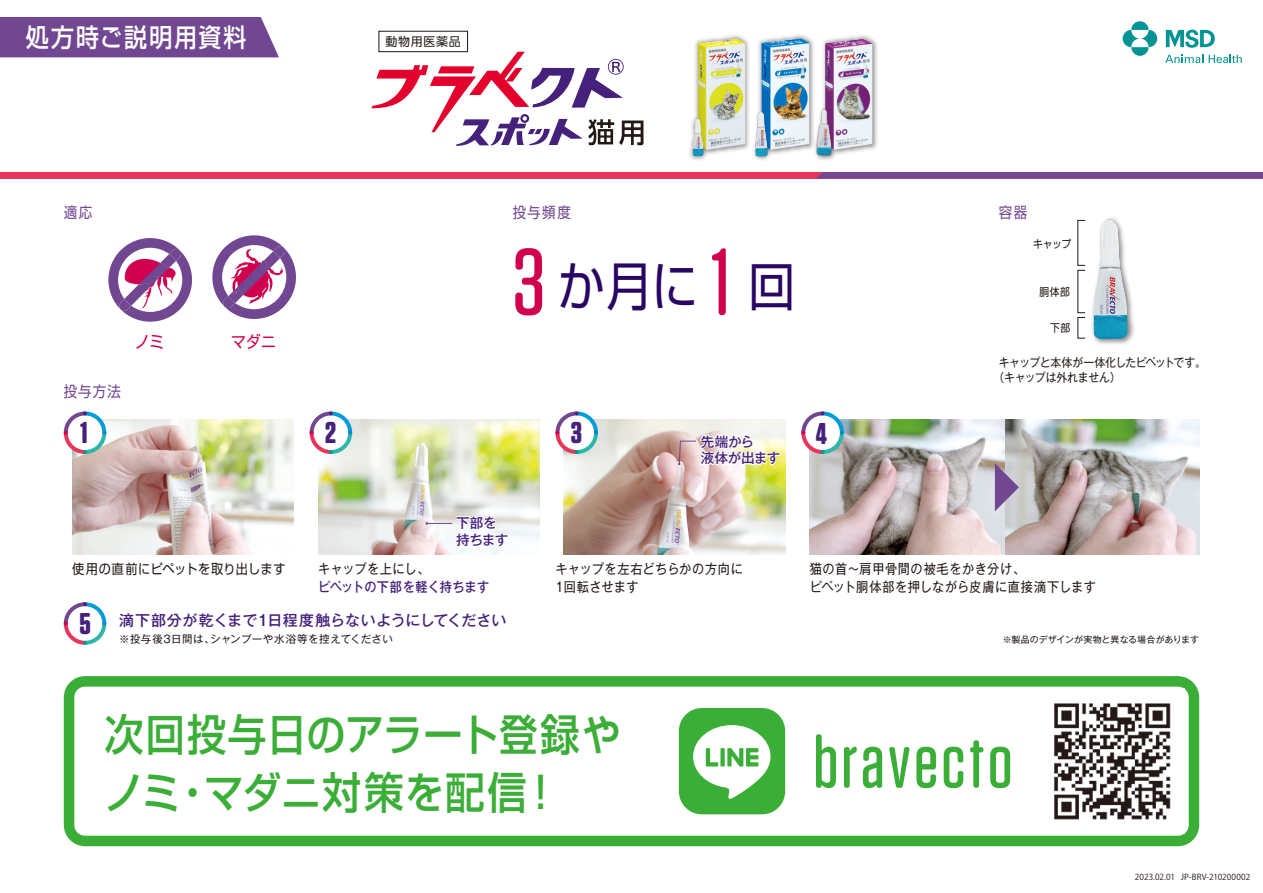
<style>
.page{position:relative;width:1263px;height:893px;background:#fff}
.page>*{position:absolute;margin:0;border:0;box-sizing:border-box;transform-origin:0 0}
.t1{font:500 75px "Tungsten Rounded";letter-spacing:.04em;color:#3aae36}
.t2{font:52.5px "Shin Go Pro";color:#290663;scale:.9 1}
.t3{font:500 43.5px/58.5px "Shin Go Pro";letter-spacing:.025em;color:#3aae36;scale:.9 1}
.t4{font:700 30px "Tungsten Rounded";color:#45217b}
.t5{font:500 25.5px "Shin Go Pro";letter-spacing:.08em;color:#fff;scale:.9 1}
.t6{font:16.5px "Shin Go Pro";color:#d1004e;scale:.9 1}
.t7{font:500 15px "Gothic MB101 Pro";letter-spacing:.005em;color:#45217b}
.t8{font:15px "Shin Go Pro";letter-spacing:.095em;color:#724791;scale:.9 1}
.t9{font:13.5px/18px "Gothic MB101 Pro";letter-spacing:.04em;color:#221815;scale:.9 1}
.t10{font:13.5px "Shin Go Pro";letter-spacing:.04em;color:#221815;scale:.9 1}
.t11{font:500 13.5px/17px "Gothic MB101 Pro";letter-spacing:-.01em;color:#45217b}
.t12{font:500 13.5px "Gothic MB101 Pro";letter-spacing:.025em;color:#45217b;scale:.9 1}
.t13{font:13.5px "Gothic MB101 Pro";letter-spacing:.015em;color:#221815;scale:.9 1}
.t14{font:12px/15px "Gothic MB101 Pro";letter-spacing:-.035em;color:#221815;scale:.9 1}
.t15{font:12px "UD Shin Go Pro";letter-spacing:.06em;color:#221815}
.t16{font:10.95px "Shin Go Pro";letter-spacing:.025em;color:#221815;scale:.9 1}
.t17{font:10.5px "Gothic MB101 Pro";letter-spacing:.035em;color:#221815}
.t18{font:9px "Gothic MB101 Pro";color:#221815}
.t19{font:8.25px "Koz Go Pr 6 N";letter-spacing:.005em;color:#221815}
.s1{font-family:"Tungsten Rounded";font-weight:500;font-size:94.5px;color:#d1004e}
</style>
<div class="page">
<svg style="left:64px;top:676px;width:1135px;height:170px"></svg>
<div style="left:0;top:172px;width:1263px;height:7px;background:#e7355b"></div>
<svg style="left:816px;top:172px;width:447px;height:7px;background:#7c458b"></svg>
<img style="left:72px;top:420px;width:221px;height:135px">
<svg style="left:64px;top:411px;width:42px;height:43px"></svg>
<img style="left:810px;top:420px;width:389px;height:135px">
<svg style="left:995px;top:463px;width:24px;height:48px"></svg>
<svg style="left:801px;top:411px;width:43px;height:43px"></svg>
<img style="left:318px;top:420px;width:221px;height:135px">
<svg style="left:419px;top:514px;width:90px;height:35px"></svg>
<svg style="left:310px;top:411px;width:42px;height:43px"></svg>
<img style="left:564px;top:420px;width:221px;height:135px">
<svg style="left:678px;top:433px;width:103px;height:34px"></svg>
<svg style="left:555px;top:411px;width:43px;height:43px"></svg>
<svg style="left:64px;top:602px;width:42px;height:43px"></svg>
<div style="left:679px;top:708px;width:106px;height:106px;background:#3aae36;border-radius:23px"></div>
<svg style="left:693px;top:725px;width:77px;height:74px"></svg>
<svg style="left:108px;top:238px;width:84px;height:84px"></svg>
<svg style="left:212px;top:235px;width:84px;height:84px"></svg>
<img style="left:1040px;top:689px;width:144px;height:144px">
<div style="left:0;top:17px;width:279px;height:40px;background:#724791"></div>
<svg style="left:1123px;top:21px;width:34px;height:35px"></svg>
<svg style="left:1166px;top:30px;width:49px;height:18px"></svg>
<svg style="left:1165px;top:55px;width:77px;height:8px"></svg>
<img style="left:689px;top:35px;width:188px;height:125px">
<img style="left:698px;top:39px;width:47px;height:111px">
<img style="left:693px;top:119px;width:11px;height:37px">
<img style="left:761px;top:38px;width:48px;height:112px">
<img style="left:754px;top:111px;width:15px;height:47px">
<img style="left:825px;top:39px;width:47px;height:111px">
<img style="left:815px;top:108px;width:20px;height:50px">
<svg style="left:371px;top:52px;width:272px;height:94px"></svg>
<div style="left:378px;top:31px;width:90px;height:21px;border:1px solid #221815"></div>
<img style="left:1092px;top:217px;width:42px;height:127px">
<img style="left:1093px;top:219px;width:35px;height:120px">
<h3 class="t5" style="left:26px;top:17px;width:247px">処方時ご説明用資料</h3>
<p class="t15" style="left:385px;top:32px;width:77px">動物用医薬品</p>
<p class="t8" style="left:64px;top:200px;width:33px">適応</p>
<p class="t8" style="left:64px;top:379px;width:65px">投与方法</p>
<h3 class="t4" style="left:81px;top:417px;width:9px">1</h3>
<p class="t6" style="left:135px;top:328px;width:34px">ノミ</p>
<p class="t6" style="left:231px;top:328px;width:51px">マダニ</p>
<h3 class="t4" style="left:325px;top:417px;width:12px">2</h3>
<p class="t8" style="left:513px;top:200px;width:66px">投与頻度</p>
<h2 class="t2" style="left:513px;top:243px;width:316px"><span class="s1">3</span>か月に<span class="s1">1</span>回</h2>
<p class="t11" style="left:456px;top:513px;width:53px">下部を持ちます</p>
<h3 class="t4" style="left:571px;top:417px;width:13px">3</h3>
<p class="t11" style="left:701px;top:431px;width:81px">先端から<br>液体が出ます</p>
<h3 class="t4" style="left:816px;top:417px;width:13px">4</h3>
<p class="t8" style="left:999px;top:200px;width:33px">容器</p>
<p class="t16" style="left:1033px;top:235px;width:44px">キャップ</p>
<p class="t16" style="left:1039px;top:283px;width:35px">胴体部</p>
<p class="t16" style="left:1050px;top:319px;width:24px">下部</p>
<p class="t14" style="left:993px;top:353px;width:238px;text-indent:5px">キャップと本体が一体化したピペットです。（キャップは外れません）</p>
<p class="t13" style="left:318px;top:558px;width:125px">キャップを上にし、</p>
<p class="t12" style="left:318px;top:576px;width:192px">ピペットの下部を軽く持ちます</p>
<p class="t9" style="left:555px;top:558px;width:210px">キャップを左右どちらかの方向に<br>1回転させます</p>
<p class="t10" style="left:72px;top:558px;width:238px">使用の直前にピペットを取り出します</p>
<p class="t9" style="left:810px;top:558px;width:319px">猫の首～肩甲骨間の被毛をかき分け、<br>ピペット胴体部を押しながら皮膚に直接滴下します</p>
<h3 class="t4" style="left:79px;top:608px;width:13px">5</h3>
<p class="t7" style="left:119px;top:607px;width:389px">滴下部分が乾くまで1日程度触らないようにしてください</p>
<p class="t17" style="left:119px;top:630px;width:275px">※投与後3日間は、シャンプーや水浴等を控えてください</p>
<h3 class="t3" style="left:105px;top:699px;width:575px">次回投与日のアラート登録やノミ・マダニ対策を配信！</h3>
<p class="t18" style="left:1003px;top:632px;width:198px">※製品のデザインが実物と異なる場合があります</p>
<h1 class="t1" style="left:813px;top:722px;width:201px">bravecto</h1>
<p class="t19" style="left:1135px;top:872px;width:117px">2023.02.01 JP-BRV-210200002</p>
</div>
